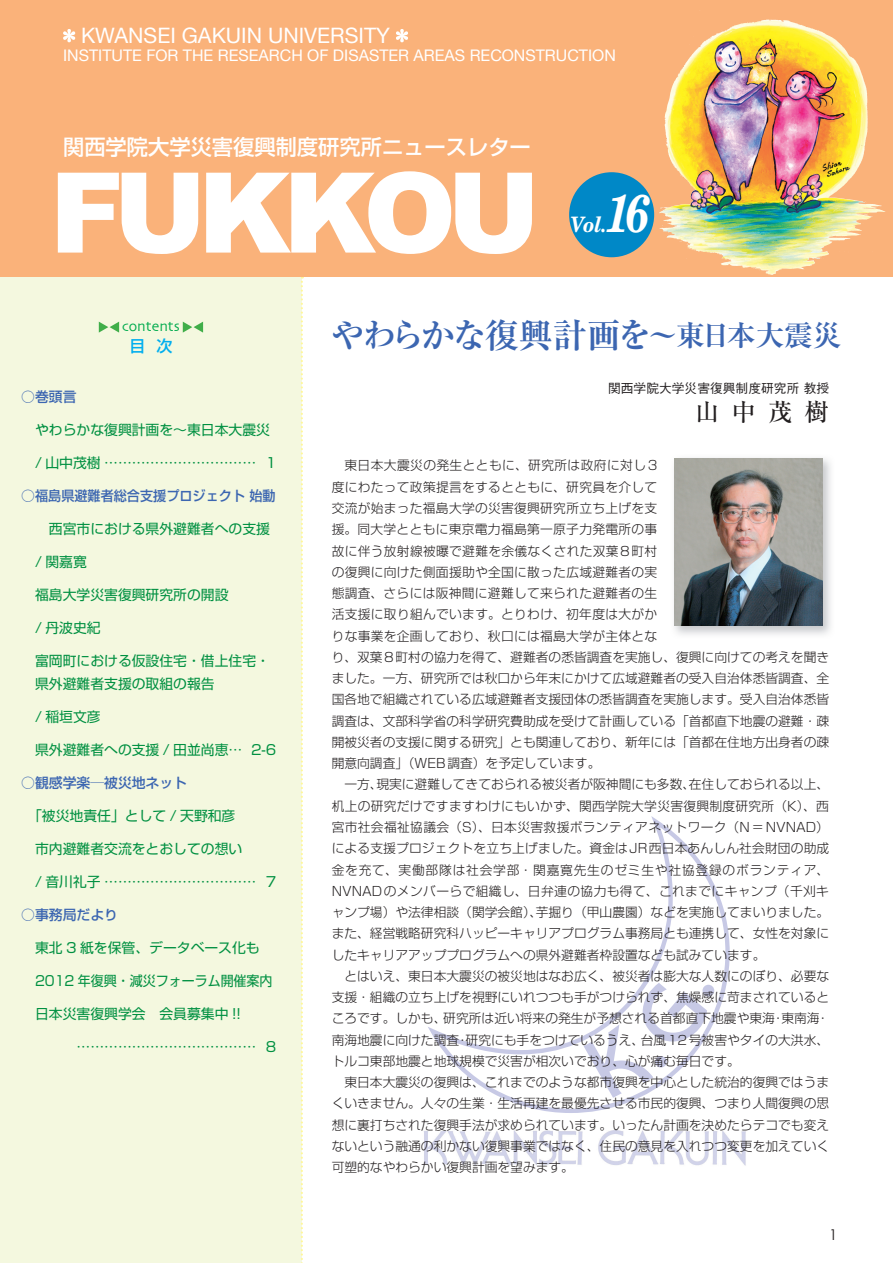
<style>
.page{position:relative;width:893px;height:1263px;background:#fff}
.page>*{position:absolute;margin:0;border:0;box-sizing:border-box;transform-origin:0 0}
.t1{font:900 111.6px "Arial";letter-spacing:-.08em;color:#fff}
.t2{font:italic 700 53.1px "New Century Schlbk";color:#fff;scale:.8 1}
.t3{font:700 34.05px "Ryumin Pro";letter-spacing:-.06em;color:#3c66b1}
.t4{font:500 24.45px "Ryumin Pro";color:#231f20}
.t5{font:21.3px "Helvetica Neue";color:#fff}
.t6{font:500 21.3px "Shin Go Pro";color:#fff}
.t7{font:italic 700 21.3px "New Century Schlbk";color:#fff;scale:.9 1}
.t8{font:15.9px "Helvetica Neue";color:#fff}
.t9{font:500 15.9px "Shin Go Pro";color:#00aeef}
.t10{font:14.85px "Skia";color:#00ab4d}
.t11{font:14.85px "Century Gothic";color:#231f20}
.t12{font:13.8px/23.4px "Shin Go Pro";color:#009041}
.t13{font:500 13.8px "Shin Go Pro";color:#3c66b1}
.t14{font:13.8px "Shin Go Pro";color:#009041;scale:.94 1}
.t15{font:300 12.75px/21.3px "Shin Go Pro";color:#231f20;text-align:justify}
.t16{font:300 12.75px/21.3px "Shin Go Pro";letter-spacing:.02em;color:#231f20}
.t17{font:500 12.75px "Gothic BBB Pro";color:#231f20}
.s1{font-size:28.65px}
</style>
<div class="page">
<div style="left:0;top:276px;width:302px;height:987px;background:#f4f8df"></div>
<svg style="left:301px;top:276px;width:2px;height:987px"></svg>
<svg style="left:0;top:0;width:893px;height:276px;background:#f2b279"></svg>
<svg style="left:63px;top:29px;width:12px;height:13px"></svg>
<svg style="left:396px;top:29px;width:12px;height:13px"></svg>
<div style="left:569px;top:172px;width:85px;height:85px;background:#0088c7;border-radius:50%"></div>
<img style="left:423px;top:1130px;width:323px;height:36px">
<svg style="left:428px;top:816px;width:302px;height:297px"></svg>
<svg style="left:584px;top:983px;width:123px;height:115px"></svg>
<div style="left:702px;top:985px;width:12px;height:11px;background:#c7c9e5;border-radius:50%"></div>
<svg style="left:99px;top:322px;width:20px;height:11px"></svg>
<svg style="left:183px;top:322px;width:20px;height:11px"></svg>
<img style="left:700px;top:3px;width:83px;height:33px">
<img style="left:674px;top:458px;width:157px;height:177px">
<img style="left:674px;top:458px;width:148px;height:168px">
<h3 class="t5" style="left:81px;top:23px;width:310px">KWANSEI GAKUIN UNIVERSITY</h3>
<p class="t8" style="left:63px;top:46px;width:554px">INSTITUTE FOR THE RESEARCH OF DISASTER AREAS RECONSTRUCTION</p>
<h3 class="t6" style="left:63px;top:129px;width:469px">関西学院大学災害復興制度研究所ニュースレター</h3>
<h1 class="t1" style="left:50px;top:132px;width:492px">FUKKOU</h1>
<h2 class="t2" style="left:605px;top:179px;width:57px">16</h2>
<h3 class="t7" style="left:570px;top:211px;width:42px">Vol.</h3>
<p class="t10" style="left:122px;top:318px;width:59px">contents</p>
<p class="t9" style="left:129px;top:333px;width:45px">目 次</p>
<p class="t13" style="left:21px;top:385px;width:57px">○巻頭言</p>
<p class="t12" style="left:21px;top:416px;width:250px">　やわらかな復興計画を～東日本大震災</p>
<p class="t12" style="left:21px;top:449px;width:257px">　/ 山中茂樹 …………………………… 1</p>
<p class="t13" style="left:21px;top:484px;width:256px">○福島県避難者総合支援プロジェクト 始動</p>
<p class="t12" style="left:21px;top:515px;width:250px">　　西宮市における県外避難者への支援</p>
<p class="t12" style="left:21px;top:548px;width:67px">　/ 関嘉寛</p>
<p class="t12" style="left:21px;top:581px;width:209px">　福島大学災害復興研究所の開設</p>
<p class="t12" style="left:21px;top:614px;width:81px">　/ 丹波史紀</p>
<p class="t12" style="left:21px;top:647px;width:250px">　富岡町における仮設住宅・借上住宅・　県外避難者支援の取組の報告</p>
<p class="t12" style="left:21px;top:703px;width:81px">　/ 稲垣文彦</p>
<p class="t12" style="left:21px;top:736px;width:257px">　県外避難者への支援 / 田並尚恵 … 2-6</p>
<p class="t13" style="left:21px;top:771px;width:181px">○観感学楽─被災地ネット　</p>
<p class="t12" style="left:21px;top:802px;width:216px">　「被災地責任」として / 天野和彦</p>
<p class="t12" style="left:21px;top:835px;width:223px">　市内避難者交流をとおしての想い</p>
<p class="t12" style="left:21px;top:868px;width:257px">　/ 音川礼子 …………………………… 7</p>
<p class="t13" style="left:21px;top:903px;width:98px">○事務局だより</p>
<p class="t12" style="left:21px;top:934px;width:240px">　東北 3 紙を保管、データベース化も</p>
<p class="t14" style="left:35px;top:969px;width:254px">2012 年復興・減災フォーラム開催案内</p>
<p class="t12" style="left:21px;top:1000px;width:221px">　日本災害復興学会　会員募集中 !!</p>
<p class="t12" style="left:21px;top:1033px;width:257px">　　　　………………………………… 8</p>
<h3 class="t3" style="left:331px;top:309px;width:512px">やわらかな復興計画を<span class="s1">～東日本大震災</span></h3>
<p class="t17" style="left:608px;top:378px;width:223px">関西学院大学災害復興制度研究所 教授</p>
<h3 class="t4" style="left:695px;top:393px;width:136px">山中茂樹</h3>
<p class="t16" style="left:332px;top:453px;width:499px;text-indent:13px">東日本大震災の発生とともに、研究所は政府に対し3<br>度にわたって政策提言をするとともに、研究員を介して<br>交流が始まった福島大学の災害復興研究所立ち上げを支<br>援。同大学とともに東京電力福島第一原子力発電所の事<br>故に伴う放射線被曝で避難を余儀なくされた双葉8町村<br>の復興に向けた側面援助や全国に散った広域避難者の実<br>態調査、さらには阪神間に避難して来られた避難者の生<br>活支援に取り組んでいます。とりわけ、初年度は大がか<br>りな事業を企画しており、秋口には福島大学が主体とな<br>り、双葉8町村の協力を得て、避難者の悉皆調査を実施し、復興に向けての考えを聞きました。一方、研究所では秋口から年末にかけて広域避難者の受入自治体悉皆調査、全国各地で組織されている広域避難者支援団体の悉皆調査を実施します。受入自治体悉皆調査は、文部科学省の科学研究費助成を受けて計画している「首都直下地震の避難・疎開被災者の支援に関する研究」とも関連しており、新年には「首都在住地方出身者の疎開意向調査」（WEB調査）を予定しています。</p>
<p class="t15" style="left:332px;top:772px;width:499px;text-indent:13px">一方、現実に避難してきておられる被災者が阪神間にも多数、在住しておられる以上、机上の研究だけですますわけにもいかず、関西学院大学災害復興制度研究所（K）、西宮市社会福祉協議会（S）、日本災害救援ボランティアネットワーク（N＝NVNAD）による支援プロジェクトを立ち上げました。資金はJR西日本あんしん社会財団の助成金を充て、実働部隊は社会学部・関嘉寛先生のゼミ生や社協登録のボランティア、NVNADのメンバーらで組織し、日弁連の協力も得て、これまでにキャンプ（千刈キャンプ場）や法律相談（関学会館）、芋掘り（甲山農園）などを実施してまいりました。また、経営戦略研究科ハッピーキャリアプログラム事務局とも連携して、女性を対象にしたキャリアアッププログラムへの県外避難者枠設置なども試みています。</p>
<p class="t15" style="left:332px;top:964px;width:499px;text-indent:13px">とはいえ、東日本大震災の被災地はなお広く、被災者は膨大な人数にのぼり、必要な支援・組織の立ち上げを視野にいれつつも手がつけられず、焦燥感に苛まされているところです。しかも、研究所は近い将来の発生が予想される首都直下地震や東海・東南海・南海地震に向けた調査・研究にも手をつけているうえ、台風12号被害やタイの大洪水、トルコ東部地震と地球規模で災害が相次いでおり、心が痛む毎日です。</p>
<p class="t15" style="left:332px;top:1070px;width:499px;text-indent:13px">東日本大震災の復興は、これまでのような都市復興を中心とした統治的復興ではうまくいきません。人々の生業・生活再建を最優先させる市民的復興、つまり人間復興の思想に裏打ちされた復興手法が求められています。いったん計画を決めたらテコでも変えないという融通の利かない復興事業ではなく、住民の意見を入れつつ変更を加えていく可塑的なやわらかい復興計画を望みます。</p>
<p class="t11" style="left:829px;top:1225px;width:10px">1</p>
</div>
